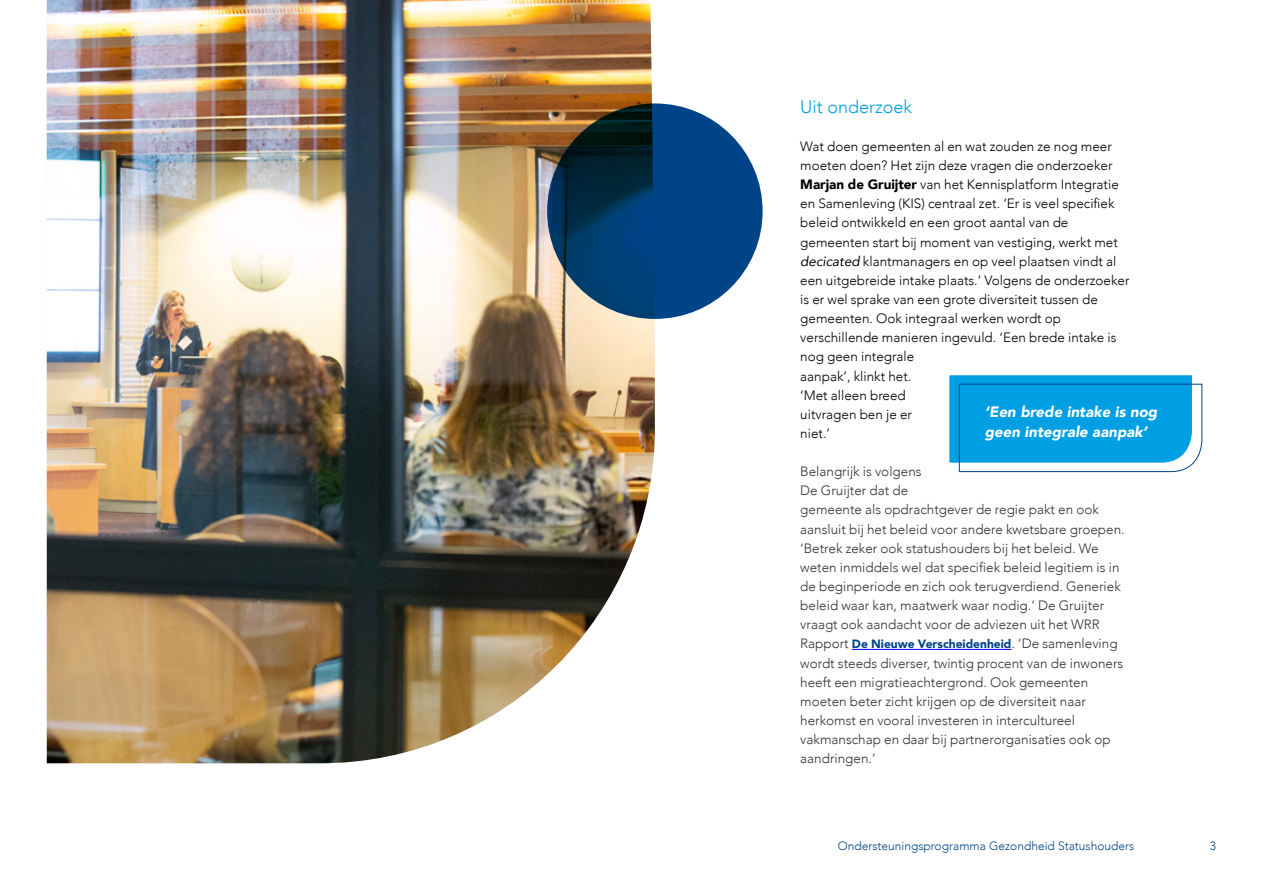
<style>
.page{position:relative;width:1263px;height:893px;background:#fff}
.page>*{position:absolute;margin:0;border:0;box-sizing:border-box;transform-origin:0 0}
.t1{font:300 18px "Avenir";color:#009fe3}
.t2{font:italic 900 15px/19.5px "Avenir";color:#fff}
.t3{font:300 13.5px/19.2px "Avenir";color:#333}
.t4{font:300 13.5px/19.2px "Avenir";color:#000}
.t5{font:300 12px "Avenir";color:#048}
.t6{font:900 12px "Avenir";color:#048}
.s1{font-weight:900}
.s2{font-weight:400;font-style:italic}
.s3{font-weight:300;font-size:13.5px;color:#333}
</style>
<div class="page">
<img style="left:47px;top:0;width:608px;height:763px">
<svg style="left:547px;top:103px;width:216px;height:216px;background:#013b6d"></svg>
<hr style="left:852px;top:649px;width:159px;height:1px;background:#00f">
<svg style="left:949px;top:375px;width:254px;height:97px;background:#21a9e4"></svg>
<h1 class="t1" style="left:800px;top:96px;width:114px">Uit onderzoek</h1>
<p class="t4" style="left:800px;top:137px;width:331px">Wat doen gemeenten al en wat zouden ze nog meer moeten doen? Het zijn deze vragen die onderzoeker <span class="s1">Marjan de Gruijter</span> van het Kennisplatform Integratie en Samenleving (KIS) centraal zet. ‘Er is veel specifiek beleid ontwikkeld en een groot aantal van de gemeenten start bij moment van vestiging, werkt met <span class="s2">decicated</span> klantmanagers en op veel plaatsen vindt al een uitgebreide intake plaats.’ Volgens de onderzoeker is er wel sprake van een grote diversiteit tussen de gemeenten. Ook integraal werken wordt op verschillende manieren ingevuld. ‘Een brede intake is nog geen integrale<br>aanpak’, klinkt het.<br>‘Met alleen breed<br>uitvragen ben je er<br>niet.’</p>
<p class="t3" style="left:800px;top:462px;width:326px">Belangrijk is volgens<br>De Gruijter dat de<br>gemeente als opdrachtgever de regie pakt en ook aansluit bij het beleid voor andere kwetsbare groepen. ‘Betrek zeker ook statushouders bij het beleid. We weten inmiddels wel dat specifiek beleid legitiem is in de beginperiode en zich ook terugverdiend. Generiek beleid waar kan, maatwerk waar nodig.’ De Gruijter vraagt ook aandacht voor de adviezen uit het WRR</p>
<p class="t6" style="left:800px;top:634px;width:319px"><span class="s3">Rapport</span> De Nieuwe Verscheidenheid<span class="s3">. ‘De samenleving</span></p>
<p class="t3" style="left:800px;top:653px;width:324px">wordt steeds diverser, twintig procent van de inwoners heeft een migratieachtergrond. Ook gemeenten moeten beter zicht krijgen op de diversiteit naar herkomst en vooral investeren in intercultureel vakmanschap en daar bij partnerorganisaties ook op aandringen.’</p>
<p class="t2" style="left:985px;top:402px;width:174px">‘Een brede intake is nog geen integrale aanpak’</p>
<p class="t5" style="left:838px;top:839px;width:298px">Ondersteuningsprogramma Gezondheid Statushouders</p>
<p class="t5" style="left:1210px;top:839px;width:8px">3</p>
</div>
